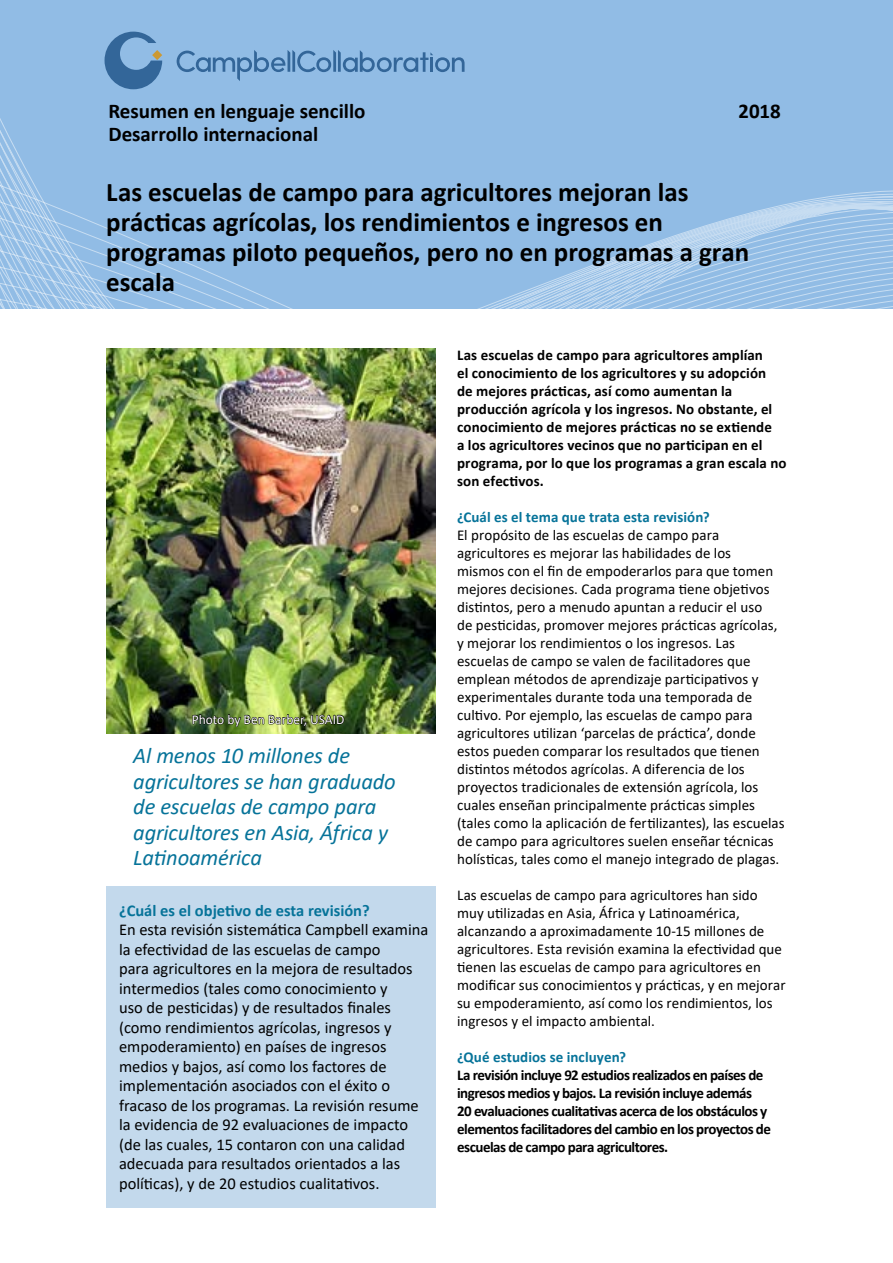
<style>
.page{position:relative;width:893px;height:1263px;background:#fff}
.page>*{position:absolute;margin:0;border:0;box-sizing:border-box;transform-origin:0 0}
.t1{font:700 27px/30px "Calibri";letter-spacing:-.005em;color:#000}
.t2{font:italic 22.5px/25.5px "Calibri";letter-spacing:-.005em;color:#067399}
.t3{font:700 21px "Calibri";color:#000}
.t4{font:16.5px/19.5px "Calibri";color:#000}
.t5{font:700 16.5px "Calibri";color:#067399}
.t6{font:15px/18px "Calibri";letter-spacing:.005em;color:#000}
.t7{font:700 15px/18px "Calibri";letter-spacing:.005em;color:#000}
.t8{font:700 15px/18px "Calibri";letter-spacing:-.035em;color:#000}
.t9{font:700 15px "Calibri";letter-spacing:.005em;color:#067399}
.t10{font:13.5px "Calibri";color:#fff}
</style>
<div class="page">
<div style="left:0;top:0;width:893px;height:308px;background:#91bce5"></div>
<svg style="left:0;top:89px;width:893px;height:260px"></svg>
<div style="left:106px;top:886px;width:330px;height:321px;background:#c3d9ec"></div>
<img style="left:106px;top:349px;width:330px;height:384px">
<svg style="left:105px;top:32px;width:57px;height:57px"></svg>
<svg style="left:177px;top:50px;width:288px;height:31px"></svg>
<img style="left:192px;top:712px;width:153px;height:18px">
<h3 class="t3" style="left:108px;top:96px;width:259px">Resumen en lenguaje sencillo</h3>
<h3 class="t3" style="left:739px;top:96px;width:44px">2018</h3>
<h3 class="t3" style="left:108px;top:119px;width:211px">Desarrollo internacional</h3>
<h1 class="t1" style="left:106px;top:177px;width:644px">Las escuelas de campo para agricultores mejoran las prácticas agrícolas, los rendimientos e ingresos en programas piloto pequeños, pero no en programas a gran escala</h1>
<p class="t10" style="left:192px;top:710px;width:154px">Photo by Ben Barber, USAID</p>
<h2 class="t2" style="left:133px;top:742px;width:264px">Al menos 10 millones de agricultores se han graduado de escuelas de campo para agricultores en Asia, África y<br>Latinoamérica</h2>
<p class="t5" style="left:119px;top:898px;width:252px">¿Cuál es el objetivo de esta revisión?</p>
<p class="t4" style="left:119px;top:919px;width:311px">En esta revisión sistemática Campbell examina la efectividad de las escuelas de campo<br>para agricultores en la mejora de resultados intermedios (tales como conocimiento y<br>uso de pesticidas) y de resultados finales (como rendimientos agrícolas, ingresos y empoderamiento) en países de ingresos medios y bajos, así como los factores de implementación asociados con el éxito o fracaso de los programas. La revisión resume la evidencia de 92 evaluaciones de impacto (de las cuales, 15 contaron con una calidad adecuada para resultados orientados a las políticas), y de 20 estudios cualitativos.</p>
<p class="t7" style="left:457px;top:346px;width:331px">Las escuelas de campo para agricultores amplían<br>el conocimiento de los agricultores y su adopción<br>de mejores prácticas, así como aumentan la producción agrícola y los ingresos. No obstante, el conocimiento de mejores prácticas no se extiende<br>a los agricultores vecinos que no participan en el programa, por lo que los programas a gran escala no son efectivos.</p>
<p class="t9" style="left:457px;top:507px;width:254px">¿Cuál es el tema que trata esta revisión?</p>
<p class="t6" style="left:457px;top:526px;width:329px">El propósito de las escuelas de campo para agricultores es mejorar las habilidades de los<br>mismos con el fin de empoderarlos para que tomen mejores decisiones. Cada programa tiene objetivos distintos, pero a menudo apuntan a reducir el uso<br>de pesticidas, promover mejores prácticas agrícolas, y mejorar los rendimientos o los ingresos. Las escuelas de campo se valen de facilitadores que emplean métodos de aprendizaje participativos y experimentales durante toda una temporada de cultivo. Por ejemplo, las escuelas de campo para agricultores utilizan ‘parcelas de práctica’, donde estos pueden comparar los resultados que tienen distintos métodos agrícolas. A diferencia de los proyectos tradicionales de extensión agrícola, los cuales enseñan principalmente prácticas simples (tales como la aplicación de fertilizantes), las escuelas de campo para agricultores suelen enseñar técnicas holísticas, tales como el manejo integrado de plagas.</p>
<p class="t6" style="left:457px;top:886px;width:330px">Las escuelas de campo para agricultores han sido muy utilizadas en Asia, África y Latinoamérica, alcanzando a aproximadamente 10-15 millones de agricultores. Esta revisión examina la efectividad que tienen las escuelas de campo para agricultores en modificar sus conocimientos y prácticas, y en mejorar su empoderamiento, así como los rendimientos, los ingresos y el impacto ambiental.</p>
<p class="t9" style="left:457px;top:1047px;width:170px">¿Qué estudios se incluyen?</p>
<p class="t8" style="left:457px;top:1066px;width:315px">La revisión incluye 92 estudios realizados en países de ingresos medios y bajos. La revisión incluye además<br>20 evaluaciones cualitativas acerca de los obstáculos y elementos facilitadores del cambio en los proyectos de escuelas de campo para agricultores.</p>
</div>
